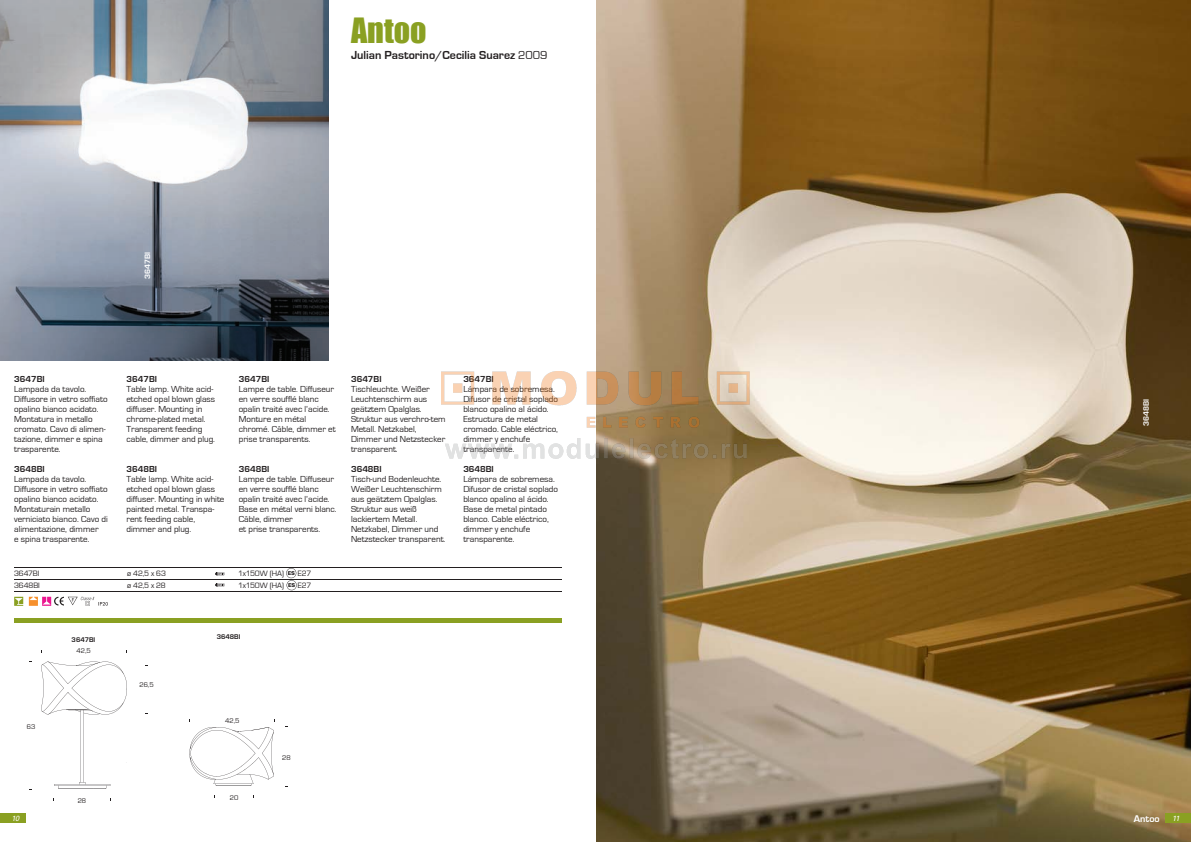
<style>
.page{position:relative;width:1191px;height:842px;background:#fff}
.page>*{position:absolute;margin:0;border:0;box-sizing:border-box;transform-origin:0 0}
.t1{font:32px "Impact";color:#8aa022}
.t2{font:700 12px "Eurostile";color:#231f20}
.t3{font:700 10px "Eurostile";color:#fff}
.t4{font:9px/10px "Eurostile";color:#231f20}
.t5{font:700 9px "Eurostile";color:#231f20}
.t6{font:8px "Eurostile";letter-spacing:-.015em;color:#231f20}
.t7{font:700 8px "Eurostile";letter-spacing:-.01em;color:#fff}
.t8{font:italic 7.5px "Univers";color:#fff}
.t9{font:7px "Eurostile";color:#231f20}
.t10{font:700 7px "Eurostile";color:#231f20}
.t11{font:900 5.3px "Univers";color:#231f20}
.s1{font-weight:400}
.s2{font-family:"Univers";font-weight:400;font-style:italic;font-size:7.5px}
</style>
<div class="page">
<hr style="left:14px;top:618px;width:547px;height:4px;background:#8aa022">
<hr style="left:14px;top:567px;width:547px;height:1px;background:#231f20">
<hr style="left:14px;top:579px;width:547px;height:1px;background:#231f20">
<hr style="left:14px;top:591px;width:547px;height:1px;background:#231f20">
<svg style="left:41px;top:662px;width:86px;height:127px"></svg>
<img style="left:0;top:0;width:329px;height:361px">
<svg style="left:286px;top:568px;width:11px;height:22px"></svg>
<svg style="left:215px;top:572px;width:10px;height:3px"></svg>
<svg style="left:215px;top:583px;width:10px;height:3px"></svg>
<svg style="left:14px;top:597px;width:9px;height:9px"></svg>
<svg style="left:29px;top:597px;width:79px;height:9px"></svg>
<svg style="left:189px;top:719px;width:86px;height:67px"></svg>
<img style="left:596px;top:0;width:595px;height:842px">
<div style="left:0;top:814px;width:26px;height:9px;background:#8aa022"></div>
<div style="left:1165px;top:814px;width:26px;height:9px;background:#8aa022"></div>
<img style="left:441px;top:372px;width:308px;height:87px">
<h1 class="t1" style="left:351px;top:11px;width:77px">Antoo</h1>
<h2 class="t2" style="left:351px;top:49px;width:198px">Julian Pastorino/Cecilia Suarez <span class="s1">2009</span></h2>
<p class="t7" style="left:144px;top:279px;width:28px;rotate:-90deg">3647BI</p>
<p class="t5" style="left:14px;top:375px;width:32px">3647BI</p>
<p class="t4" style="left:14px;top:384px;width:95px">Lampada da tavolo.<br>Diffusore in vetro soffiato opalino bianco acidato.<br>Montatura in metallo cromato. Cavo di alimen&shy;tazione, dimmer e spina trasparente.</p>
<p class="t5" style="left:14px;top:465px;width:32px">3648BI</p>
<p class="t4" style="left:14px;top:474px;width:95px">Lampada da tavolo.<br>Diffusore in vetro soffiato opalino bianco acidato.<br>Montaturain metallo verniciato bianco. Cavo di alimentazione, dimmer<br>e spina trasparente.</p>
<p class="t5" style="left:126px;top:375px;width:32px">3647BI</p>
<p class="t4" style="left:126px;top:384px;width:90px">Table lamp. White acid&shy;etched opal blown glass diffuser. Mounting in chrome-plated metal.<br>Transparent feeding cable, dimmer and plug.</p>
<p class="t5" style="left:126px;top:465px;width:32px">3648BI</p>
<p class="t4" style="left:126px;top:474px;width:99px">Table lamp. White acid&shy;etched opal blown glass diffuser. Mounting in white painted metal. Transpa&shy;rent feeding cable, dimmer and plug.</p>
<p class="t5" style="left:239px;top:375px;width:32px">3647BI</p>
<p class="t4" style="left:239px;top:384px;width:98px">Lampe de table. Diffuseur en verre soufflé blanc opalin traité avec l’acide.<br>Monture en métal chromé. Câble, dimmer et prise transparents.</p>
<p class="t5" style="left:239px;top:465px;width:32px">3648BI</p>
<p class="t4" style="left:239px;top:474px;width:99px">Lampe de table. Diffuseur en verre soufflé blanc opalin traité avec l’acide.<br>Base en métal verni blanc.<br>Câble, dimmer<br>et prise transparents.</p>
<p class="t6" style="left:14px;top:569px;width:27px">3647BI</p>
<p class="t6" style="left:127px;top:569px;width:40px">ø 42,5 x 63</p>
<p class="t6" style="left:238px;top:569px;width:47px">1x150W (HA)</p>
<p class="t6" style="left:298px;top:569px;width:15px">E27</p>
<p class="t6" style="left:14px;top:581px;width:27px">3648BI</p>
<p class="t6" style="left:127px;top:581px;width:40px">ø 42,5 x 28</p>
<p class="t6" style="left:238px;top:581px;width:47px">1x150W (HA)</p>
<p class="t6" style="left:298px;top:581px;width:15px">E27</p>
<p class="t11" style="left:288px;top:571px;width:9px">ES</p>
<p class="t11" style="left:288px;top:583px;width:9px">ES</p>
<p class="t5" style="left:351px;top:375px;width:32px">3647BI</p>
<p class="t4" style="left:351px;top:384px;width:96px">Tischleuchte. Weißer<br>Leuchtenschirm aus geätztem Opalglas.<br>Struktur aus verchro-tem<br>Metall. Netzkabel,<br>Dimmer und Netzstecker transparent.</p>
<p class="t5" style="left:351px;top:465px;width:32px">3648BI</p>
<p class="t4" style="left:351px;top:474px;width:96px">Tisch-und Bodenleuchte.<br>Weißer Leuchtenschirm aus geätztem Opalglas.<br>Struktur aus weiß lackiertem Metall.<br>Netzkabel, Dimmer und<br>Netzstecker transparent.</p>
<p class="t5" style="left:463px;top:375px;width:32px">3647BI</p>
<p class="t4" style="left:463px;top:384px;width:96px">Lámpara de sobremesa.<br>Difusor de cristal soplado blanco opalino al ácido.<br>Estructura de metal cromado. Cable eléctrico, dimmer y enchufe transparente.</p>
<p class="t5" style="left:463px;top:465px;width:32px">3648BI</p>
<p class="t4" style="left:463px;top:474px;width:96px">Lámpara de sobremesa.<br>Difusor de cristal soplado blanco opalino al ácido.<br>Base de metal pintado blanco. Cable eléctrico, dimmer y enchufe transparente.</p>
<p class="t9" style="left:27px;top:723px;width:10px">63</p>
<p class="t10" style="left:72px;top:637px;width:25px">3647BI</p>
<p class="t9" style="left:76px;top:647px;width:16px">42,5</p>
<p class="t9" style="left:78px;top:797px;width:10px">28</p>
<p class="t9" style="left:139px;top:681px;width:16px">26,5</p>
<p class="t10" style="left:217px;top:633px;width:25px">3648BI</p>
<p class="t9" style="left:225px;top:717px;width:16px">42,5</p>
<p class="t9" style="left:230px;top:794px;width:10px">20</p>
<p class="t9" style="left:282px;top:754px;width:10px">28</p>
<p class="t7" style="left:1142px;top:426px;width:28px;rotate:-90deg">3648BI</p>
<p class="t8" style="left:11px;top:816px;width:9px">10</p>
<p class="t3" style="left:1134px;top:814px;width:47px">Antoo <span class="s2">11</span></p>
</div>
